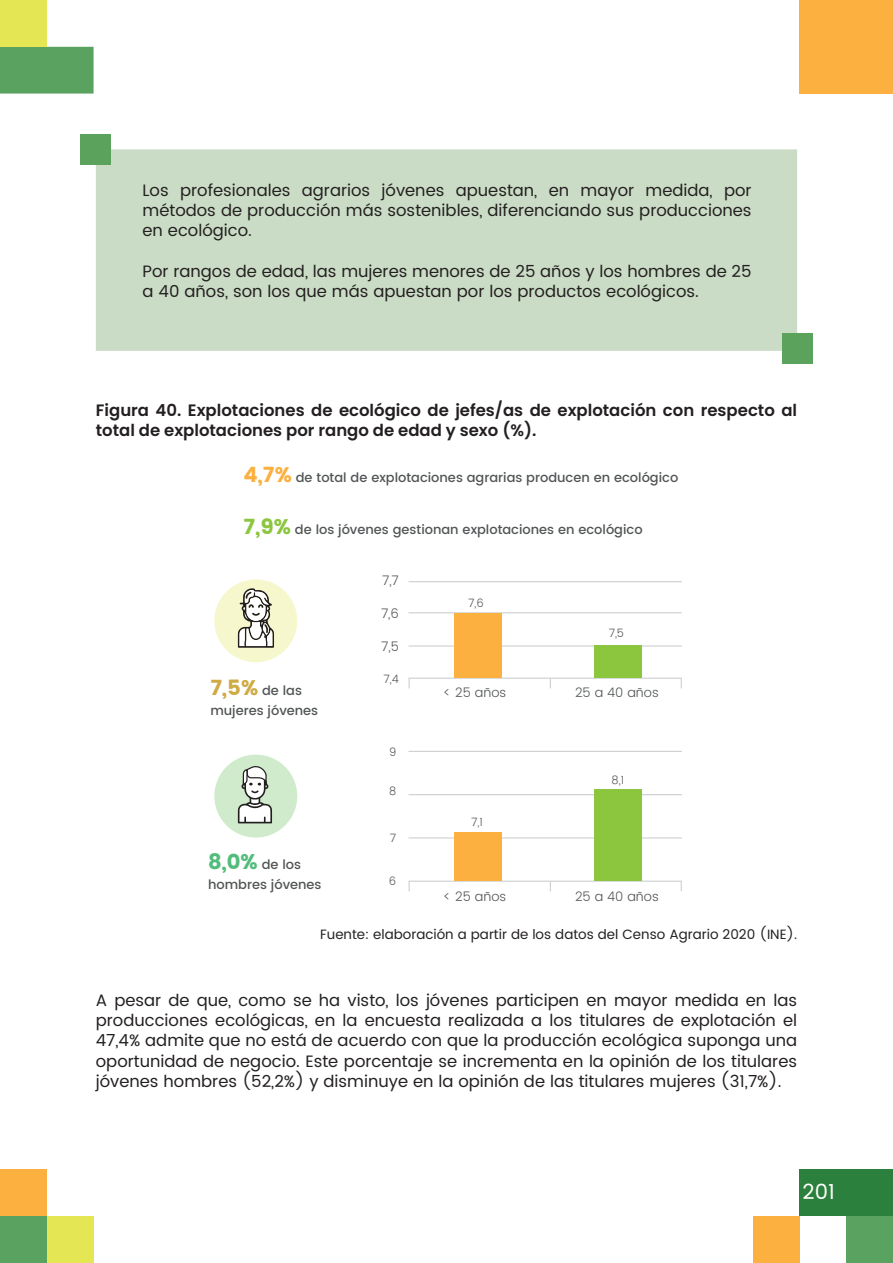
<style>
.page{position:relative;width:893px;height:1263px;background:#fff}
.page>*{position:absolute;margin:0;border:0;box-sizing:border-box;transform-origin:0 0}
.t1{font:21px "Poppins";color:#fff}
.TEXTO_GENERAL{font:16.5px/20.2px "Poppins";color:#231f20;text-align:justify}
.INFOGRAFÍA{font:600 16.5px/20.2px "Poppins";color:#231f20}
.FUENTE{font:13.5px "Poppins";color:#231f20}
.t2{font:500 13.05px/19.5px "Poppins";color:#515455}
.t3{font:300 13.05px "Poppins";color:#515455}
.t4{font:300 11.4px "Poppins";color:#515455}
.s1{font-weight:400;font-size:21.15px;color:#fbb03f}
.s2{font-weight:400;font-size:21.15px;color:#8bc63e}
.s3{font-weight:400;font-size:21.15px;color:#ceab45}
.s4{font-weight:400;font-size:21.15px;color:#52bc7b}
</style>
<div class="page">
<div style="left:47px;top:1216px;width:47px;height:47px;background:#e5e653"></div>
<div style="left:0;top:1169px;width:47px;height:47px;background:#fbb03f"></div>
<div style="left:0;top:47px;width:94px;height:47px;background:#5aa25f"></div>
<div style="left:799px;top:1169px;width:94px;height:47px;background:#2c803d"></div>
<div style="left:799px;top:0;width:94px;height:94px;background:#fbb03f"></div>
<div style="left:0;top:0;width:47px;height:47px;background:#e5e653"></div>
<div style="left:0;top:1216px;width:47px;height:47px;background:#5aa25f"></div>
<div style="left:753px;top:1216px;width:46px;height:47px;background:#fbb03f"></div>
<div style="left:846px;top:1216px;width:47px;height:47px;background:#5aa25f"></div>
<div style="left:96px;top:149px;width:701px;height:202px;background:#cadcc5"></div>
<div style="left:80px;top:134px;width:31px;height:31px;background:#5ba25d"></div>
<div style="left:782px;top:333px;width:30px;height:31px;background:#5ba25d"></div>
<hr style="left:408px;top:678px;width:274px;height:1px;background:#cfd1d0">
<hr style="left:408px;top:645px;width:274px;height:2px;background:#cfd1d0">
<hr style="left:408px;top:612px;width:274px;height:1px;background:#cfd1d0">
<hr style="left:408px;top:581px;width:274px;height:1px;background:#cfd1d0">
<hr style="left:408px;top:880px;width:274px;height:2px;background:#cfd1d0">
<hr style="left:408px;top:837px;width:274px;height:1px;background:#cfd1d0">
<hr style="left:408px;top:794px;width:274px;height:1px;background:#cfd1d0">
<hr style="left:408px;top:751px;width:274px;height:1px;background:#cfd1d0">
<div style="left:454px;top:613px;width:47px;height:65px;background:#fbb03f"></div>
<div style="left:594px;top:645px;width:47px;height:33px;background:#8bc63e"></div>
<div style="left:454px;top:833px;width:47px;height:48px;background:#fbb03f"></div>
<div style="left:594px;top:789px;width:47px;height:92px;background:#8bc63e"></div>
<div style="left:214px;top:755px;width:83px;height:82px;background:#d0ebcc;border-radius:50%"></div>
<div style="left:214px;top:579px;width:83px;height:83px;background:#f7f7ce;border-radius:50%"></div>
<svg style="left:238px;top:588px;width:36px;height:60px"></svg>
<svg style="left:238px;top:766px;width:34px;height:57px"></svg>
<p class="TEXTO_GENERAL" style="left:143px;top:180px;width:611px">Los profesionales agrarios jóvenes apuestan, en mayor medida, por métodos de producción más sostenibles, diferenciando sus producciones en ecológico.</p>
<p class="TEXTO_GENERAL" style="left:143px;top:261px;width:611px">Por rangos de edad, las mujeres menores de 25 años y los hombres de 25 a 40 años, son los que más apuestan por los productos ecológicos.</p>
<p class="INFOGRAFÍA" style="left:96px;top:400px;width:703px">Figura 40. Explotaciones de ecológico de jefes/as de explotación con respecto al total de explotaciones por rango de edad y sexo (%).</p>
<p class="t2" style="left:243px;top:468px;width:436px"><span class="s1">4,7%</span> de total de explotaciones agrarias producen en ecológico</p>
<p class="t2" style="left:243px;top:520px;width:401px"><span class="s2">7,9%</span> de los jóvenes gestionan explotaciones en ecológico</p>
<p class="t2" style="left:210px;top:681px;width:109px"><span class="s3">7,5%</span> de las mujeres jóvenes</p>
<p class="t2" style="left:208px;top:855px;width:115px"><span class="s4">8,0%</span> de los hombres jóvenes</p>
<p class="t3" style="left:382px;top:571px;width:18px">7,7</p>
<p class="t3" style="left:381px;top:604px;width:19px">7,6</p>
<p class="t3" style="left:381px;top:637px;width:19px">7,5</p>
<p class="t4" style="left:383px;top:671px;width:17px">7,4</p>
<p class="t4" style="left:389px;top:744px;width:9px">9</p>
<p class="t4" style="left:389px;top:782px;width:9px">8</p>
<p class="t4" style="left:390px;top:829px;width:8px">7</p>
<p class="t4" style="left:389px;top:873px;width:9px">6</p>
<p class="t4" style="left:468px;top:595px;width:17px">7,6</p>
<p class="t4" style="left:609px;top:625px;width:17px">7,5</p>
<p class="t3" style="left:443px;top:683px;width:65px">&lt; 25 años</p>
<p class="t3" style="left:575px;top:683px;width:85px">25 a 40 años</p>
<p class="t4" style="left:471px;top:814px;width:13px">7,1</p>
<p class="t4" style="left:612px;top:772px;width:14px">8,1</p>
<p class="t3" style="left:443px;top:887px;width:65px">&lt; 25 años</p>
<p class="t3" style="left:575px;top:887px;width:85px">25 a 40 años</p>
<p class="FUENTE" style="left:320px;top:925px;width:478px">Fuente: elaboración a partir de los datos del Censo Agrario 2020 (INE).</p>
<p class="TEXTO_GENERAL" style="left:96px;top:990px;width:703px">A pesar de que, como se ha visto, los jóvenes participen en mayor medida en las producciones ecológicas, en la encuesta realizada a los titulares de explotación el 47,4% admite que no está de acuerdo con que la producción ecológica suponga una oportunidad de negocio. Este porcentaje se incrementa en la opinión de los titulares jóvenes hombres (52,2%) y disminuye en la opinión de las titulares mujeres (31,7%).</p>
<p class="t1" style="left:803px;top:1176px;width:34px">201</p>
</div>
